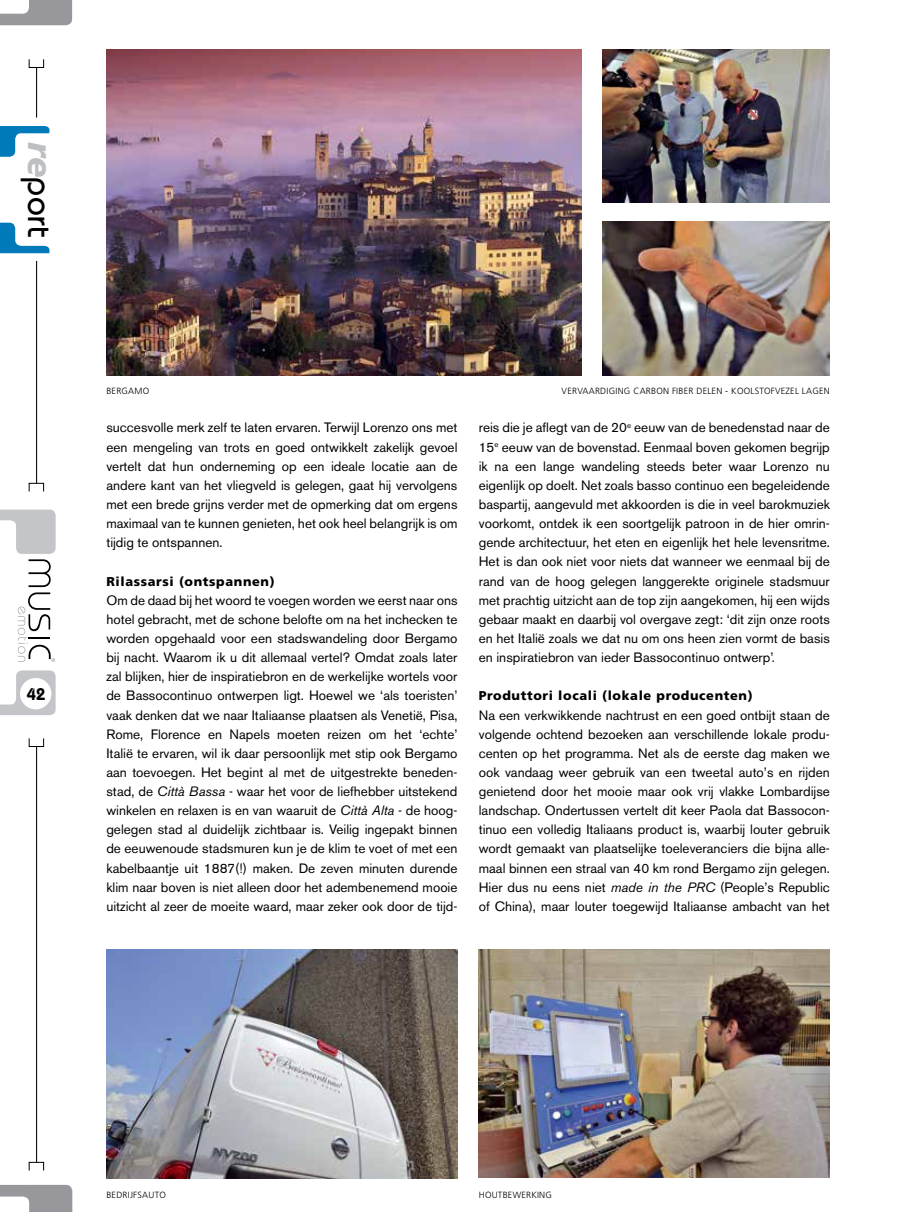
<style>
.page{position:relative;width:915px;height:1212px;background:#fff}
.page>*{position:absolute;margin:0;border:0;box-sizing:border-box;transform-origin:0 0}
.t1{font:500 33.9px "Bauhaus";color:#000}
.t2{font:600 16.95px "Bauhaus";color:#000}
.t3{font:13.5px/19.2px "Akzidenz Grotesk BE";color:#000;text-align:justify}
.t4{font:900 12.75px "Frutiger";letter-spacing:.05em;color:#000}
.t5{font:300 9px "Frutiger";letter-spacing:.025em;color:#000}
.s1{font-family:"Frutiger";font-weight:900;font-style:italic;color:#bdbfc2}
.s2{font-style:italic}
</style>
<div class="page">
<svg style="left:0;top:0;width:72px;height:25px"></svg>
<svg style="left:0;top:670px;width:56px;height:45px"></svg>
<svg style="left:0;top:1185px;width:72px;height:27px"></svg>
<hr style="left:36px;top:67px;width:1px;height:51px;background:#000">
<div style="left:29px;top:59px;width:15px;height:9px;border:1px solid #000"></div>
<hr style="left:36px;top:746px;width:1px;height:416px;background:#000">
<div style="left:29px;top:738px;width:15px;height:9px;border:1px solid #000"></div>
<div style="left:29px;top:1162px;width:15px;height:9px;border:1px solid #000"></div>
<div style="left:20px;top:678px;width:31px;height:31px;background:#fff;border-radius:50%"></div>
<div style="left:29px;top:483px;width:15px;height:9px;border:1px solid #000"></div>
<hr style="left:36px;top:261px;width:1px;height:222px;background:#000">
<svg style="left:0;top:223px;width:49px;height:30px"></svg>
<svg style="left:0;top:126px;width:49px;height:31px"></svg>
<svg style="left:0;top:510px;width:56px;height:152px"></svg>
<img style="left:106px;top:949px;width:351px;height:229px">
<img style="left:478px;top:949px;width:351px;height:229px">
<img style="left:106px;top:49px;width:475px;height:326px">
<img style="left:602px;top:49px;width:227px;height:153px">
<img style="left:602px;top:222px;width:227px;height:153px">
<h1 class="t1" style="left:60px;top:142px;width:96px;rotate:90deg"><span class="s1">re</span>port</h1>
<p class="t2" style="left:27px;top:684px;width:20px">42</p>
<p class="t5" style="left:106px;top:386px;width:44px">BERGAMO</p>
<p class="t3" style="left:106px;top:418px;width:352px">succesvolle merk zelf te laten ervaren. Terwijl Lorenzo ons met een mengeling van trots en goed ontwikkelt zakelijk gevoel vertelt dat hun onderneming op een ideale locatie aan de andere kant van het vliegveld is gelegen, gaat hij vervolgens met een brede grijns verder met de opmerking dat om ergens maximaal van te kunnen genieten, het ook heel belangrijk is om tijdig te ontspannen.</p>
<p class="t4" style="left:106px;top:573px;width:170px">Rilassarsi (ontspannen)</p>
<p class="t3" style="left:106px;top:590px;width:352px">Om de daad bij het woord te voegen worden we eerst naar ons hotel gebracht, met de schone belofte om na het inchecken te worden opgehaald voor een stadswandeling door Bergamo bij nacht. Waarom ik u dit allemaal vertel? Omdat zoals later zal blijken, hier de inspiratiebron en de werkelijke wortels voor de Bassocontinuo ontwerpen ligt. Hoewel we ‘als toeristen’ vaak denken dat we naar Italiaanse plaatsen als Venetië, Pisa, Rome, Florence en Napels moeten reizen om het ‘echte’ Italië te ervaren, wil ik daar persoonlijk met stip ook Bergamo aan toevoegen. Het begint al met de uitgestrekte beneden&shy;stad, de <span class="s2">Città Bassa</span> - waar het voor de liefhebber uitstekend winkelen en relaxen is en van waaruit de <span class="s2">Città Alta</span> - de hoog&shy;gelegen stad al duidelijk zichtbaar is. Veilig ingepakt binnen de eeuwenoude stadsmuren kun je de klim te voet of met een kabelbaantje uit 1887(!) maken. De zeven minuten durende klim naar boven is niet alleen door het adembenemend mooie uitzicht al zeer de moeite waard, maar zeker ook door de tijd-</p>
<p class="t5" style="left:561px;top:386px;width:270px">VERVAARDIGING CARBON FIBER DELEN - KOOLSTOFVEZEL LAGEN</p>
<p class="t3" style="left:478px;top:418px;width:352px">reis die je aflegt van de 20<sup>e</sup> eeuw van de benedenstad naar de 15<sup>e</sup> eeuw van de bovenstad. Eenmaal boven gekomen begrijp ik na een lange wandeling steeds beter waar Lorenzo nu eigenlijk op doelt. Net zoals basso continuo een begeleidende baspartij, aangevuld met akkoorden is die in veel barokmuziek voorkomt, ontdek ik een soortgelijk patroon in de hier omrin&shy;gende architectuur, het eten en eigenlijk het hele levensritme.<br>Het is dan ook niet voor niets dat wanneer we eenmaal bij de rand van de hoog gelegen langgerekte originele stadsmuur met prachtig uitzicht aan de top zijn aangekomen, hij een wijds gebaar maakt en daarbij vol overgave zegt: ‘dit zijn onze roots en het Italië zoals we dat nu om ons heen zien vormt de basis en inspiratiebron van ieder Bassocontinuo ontwerp’.</p>
<p class="t4" style="left:478px;top:688px;width:275px">Produttori locali (lokale producenten)</p>
<p class="t3" style="left:478px;top:705px;width:352px">Na een verkwikkende nachtrust en een goed ontbijt staan de volgende ochtend bezoeken aan verschillende lokale produ&shy;centen op het programma. Net als de eerste dag maken we ook vandaag weer gebruik van een tweetal auto’s en rijden genietend door het mooie maar ook vrij vlakke Lombardijse landschap. Ondertussen vertelt dit keer Paola dat Bassocon&shy;tinuo een volledig Italiaans product is, waarbij louter gebruik wordt gemaakt van plaatselijke toeleveranciers die bijna alle&shy;maal binnen een straal van 40 km rond Bergamo zijn gelegen.<br>Hier dus nu eens niet <span class="s2">made in the PRC</span> (People’s Republic of China), maar louter toegewijd Italiaanse ambacht van het</p>
<p class="t5" style="left:106px;top:1190px;width:61px">BEDRIJFSAUTO</p>
<p class="t5" style="left:478px;top:1190px;width:75px">HOUTBEWERKING</p>
</div>
